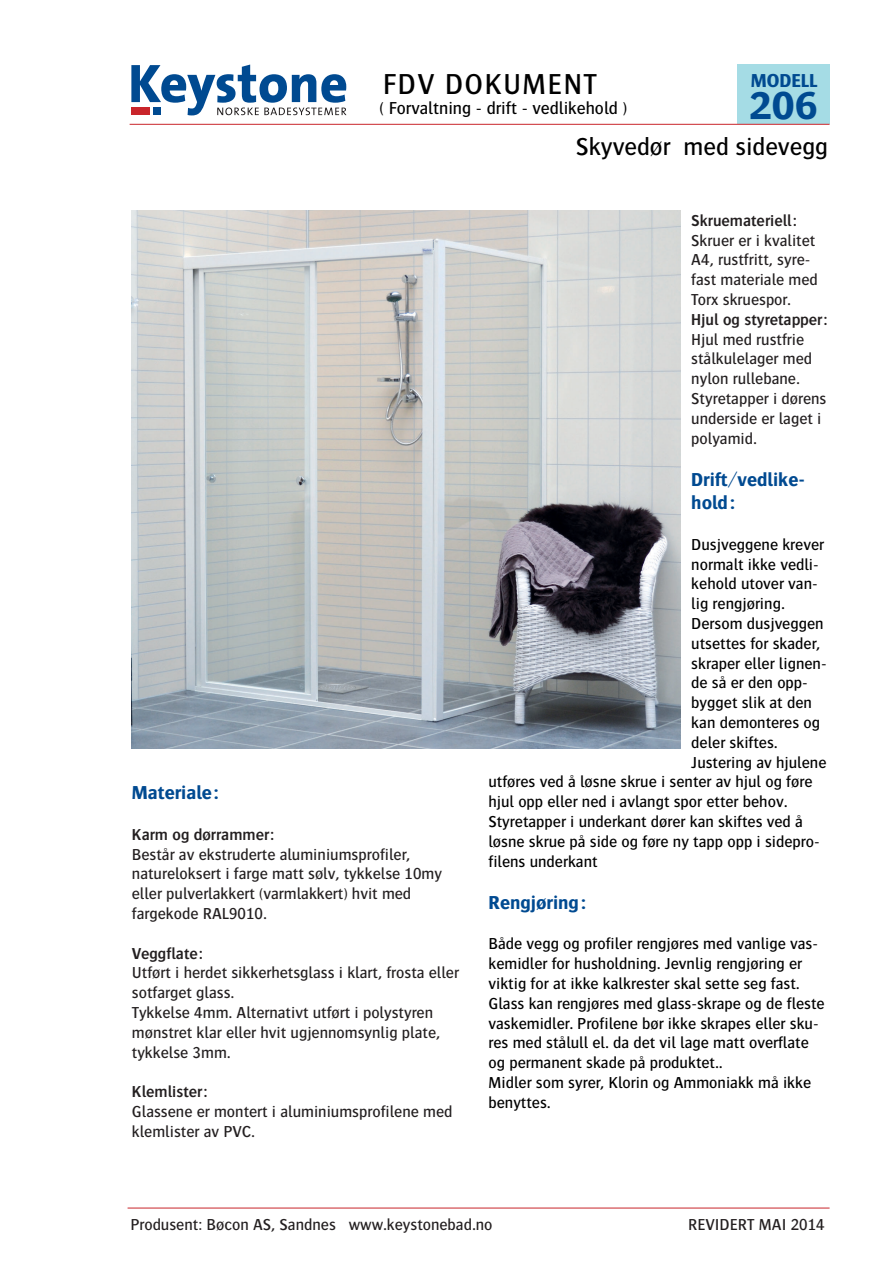
<style>
.page{position:relative;width:893px;height:1263px;background:#fff}
.page>*{position:absolute;margin:0;border:0;box-sizing:border-box;transform-origin:0 0}
.t1{font:700 40.5px "Bosis";color:#004a91}
.t2{font:500 30px "Bosis";letter-spacing:.04em;color:#000}
.t3{font:500 25.5px "Bosis";color:#000}
.t4{font:700 19.5px/23.4px "Bosis";color:#004a91}
.t5{font:500 18px "Bosis";color:#000}
.t6{font:500 16.5px/19.8px "Bosis";color:#000}
.t7{font:500 16.5px/19.8px "Bosis";color:#231f20}
.t8{font:600 16.5px "Bosis";color:#231f20}
</style>
<div class="page">
<div style="left:737px;top:64px;width:92px;height:60px;background:#a5dce5"></div>
<hr style="left:128px;top:1208px;width:701px;height:1px;background:#c9252b">
<svg style="left:131px;top:65px;width:215px;height:50px"></svg>
<div style="left:131px;top:108px;width:30px;height:7px;background:#004a91"></div>
<div style="left:131px;top:108px;width:22px;height:7px;background:#fff"></div>
<div style="left:131px;top:108px;width:19px;height:7px;background:#c9252b"></div>
<img style="left:132px;top:210px;width:548px;height:538px">
<hr style="left:130px;top:124px;width:699px;height:1px;background:#c9252b">
<h2 class="t2" style="left:383px;top:73px;width:216px">FDV DOKUMENT</h2>
<p class="t4" style="left:750px;top:70px;width:68px">MODELL</p>
<p class="t5" style="left:379px;top:102px;width:249px">( Forvaltning - drift - vedlikehold )</p>
<h1 class="t1" style="left:749px;top:91px;width:70px">206</h1>
<p class="t4" style="left:132px;top:782px;width:89px">Materiale:</p>
<p class="t8" style="left:132px;top:828px;width:144px">Karm og dørrammer:</p>
<p class="t7" style="left:132px;top:845px;width:312px">Består av ekstruderte aluminiumsprofiler, natureloksert i farge matt sølv, tykkelse 10my eller pulverlakkert (varmlakkert) hvit med fargekode RAL9010.</p>
<p class="t8" style="left:132px;top:947px;width:72px">Veggflate:</p>
<p class="t7" style="left:132px;top:964px;width:328px">Utført i herdet sikkerhetsglass i klart, frosta eller sotfarget glass.<br>Tykkelse 4mm. Alternativt utført i polystyren mønstret klar eller hvit ugjennomsynlig plate, tykkelse 3mm.</p>
<p class="t8" style="left:132px;top:1086px;width:77px">Klemlister:</p>
<p class="t7" style="left:132px;top:1103px;width:322px">Glassene er montert i aluminiumsprofilene med klemlister av PVC.</p>
<h3 class="t3" style="left:576px;top:137px;width:254px">Skyvedør med sidevegg</h3>
<p class="t8" style="left:691px;top:214px;width:107px">Skruemateriell:</p>
<p class="t7" style="left:691px;top:231px;width:128px">Skruer er i kvalitet<br>A4, rustfritt, syre&shy;fast materiale med<br>Torx skruespor.</p>
<p class="t8" style="left:691px;top:313px;width:138px">Hjul og styretapper:</p>
<p class="t7" style="left:691px;top:330px;width:137px">Hjul med rustfrie stålkulelager med nylon rullebane.<br>Styretapper i dørens underside er laget i polyamid.</p>
<p class="t4" style="left:691px;top:469px;width:115px">Drift/vedlike&shy;hold:</p>
<p class="t6" style="left:691px;top:535px;width:134px">Dusjveggene krever</p>
<p class="t6" style="left:691px;top:555px;width:129px">normalt ikke vedli-</p>
<p class="t6" style="left:691px;top:575px;width:128px">kehold utover van-</p>
<p class="t6" style="left:691px;top:595px;width:95px">lig rengjøring.</p>
<p class="t6" style="left:691px;top:615px;width:134px">Dersom dusjveggen</p>
<p class="t6" style="left:691px;top:634px;width:130px">utsettes for skader,</p>
<p class="t6" style="left:691px;top:654px;width:137px">skraper eller lignen-</p>
<p class="t6" style="left:691px;top:674px;width:118px">de så er den opp-</p>
<p class="t6" style="left:691px;top:694px;width:122px">bygget slik at den</p>
<p class="t6" style="left:691px;top:714px;width:130px">kan demonteres og</p>
<p class="t6" style="left:691px;top:733px;width:88px">deler skiftes.</p>
<p class="t6" style="left:691px;top:753px;width:137px">Justering av hjulene</p>
<p class="t6" style="left:488px;top:773px;width:325px">utføres ved å løsne skrue i senter av hjul og føre</p>
<p class="t6" style="left:488px;top:793px;width:300px">hjul opp eller ned i avlangt spor etter behov.</p>
<p class="t6" style="left:488px;top:813px;width:316px">Styretapper i underkant dører kan skiftes ved å</p>
<p class="t6" style="left:488px;top:832px;width:333px">løsne skrue på side og føre ny tapp opp i sidepro-</p>
<p class="t6" style="left:488px;top:852px;width:111px">filens underkant</p>
<p class="t4" style="left:488px;top:892px;width:99px">Rengjøring:</p>
<p class="t6" style="left:488px;top:935px;width:338px">Både vegg og profiler rengjøres med vanlige vas&shy;kemidler for husholdning. Jevnlig rengjøring er viktig for at ikke kalkrester skal sette seg fast.<br>Glass kan rengjøres med glass-skrape og de fleste vaskemidler. Profilene bør ikke skrapes eller sku&shy;res med stålull el. da det vil lage matt overflate og permanent skade på produktet..<br>Midler som syrer, Klorin og Ammoniakk må ikke benyttes.</p>
<p class="t7" style="left:130px;top:1216px;width:363px">Produsent: Bøcon AS, Sandnes www.keystonebad.no</p>
<p class="t7" style="left:688px;top:1216px;width:138px">REVIDERT MAI 2014</p>
</div>
